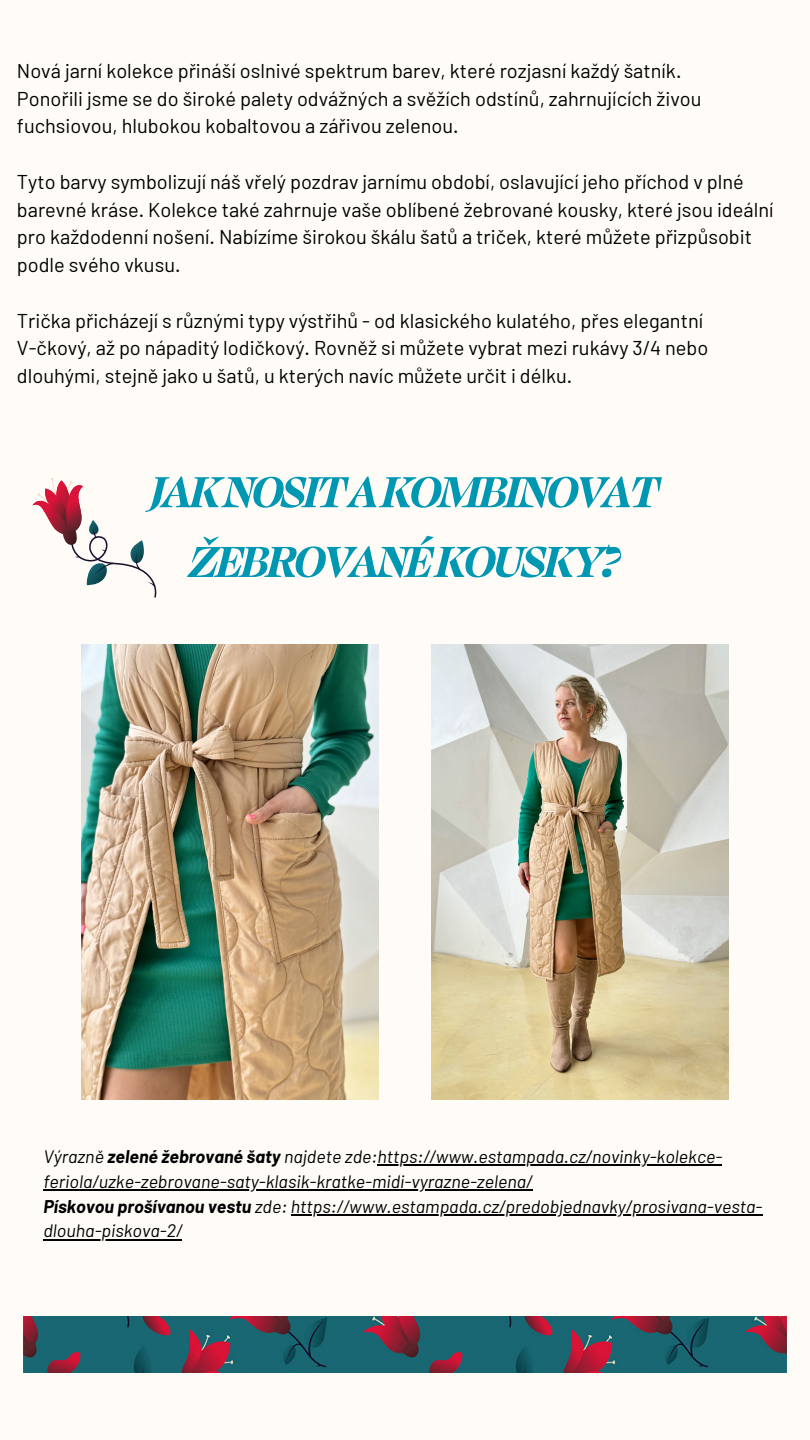
<style>
.page{position:relative;width:810px;height:1440px;background:#fffcf8}
.page>*{position:absolute;margin:0;border:0;box-sizing:border-box;transform-origin:0 0}
.t1{font:italic 700 50px "Swear Display";letter-spacing:-.05em;color:#0097b2}
.t2{font:20px/27.8px "Barlow";color:#000}
.t3{font:italic 18px/24.8px "Barlow";color:#000}
.s1{font-weight:700}
</style>
<div class="page">
<img style="left:81px;top:645px;width:298px;height:454px">
<img style="left:431px;top:645px;width:298px;height:454px">
<img style="left:23px;top:1317px;width:764px;height:56px">
<svg style="left:32px;top:478px;width:125px;height:120px"></svg>
<hr style="left:377px;top:1165px;width:345px;height:1px;background:#000">
<hr style="left:43px;top:1189px;width:490px;height:2px;background:#000">
<hr style="left:291px;top:1214px;width:472px;height:2px;background:#000">
<hr style="left:43px;top:1239px;width:139px;height:1px;background:#000">
<p class="t2" style="left:17px;top:56px;width:666px">Nová jarní kolekce přináší oslnivé spektrum barev, které rozjasní každý šatník.</p>
<p class="t2" style="left:17px;top:84px;width:686px">Ponořili jsme se do široké palety odvážných a svěžích odstínů, zahrnujících živou fuchsiovou, hlubokou kobaltovou a zářivou zelenou.</p>
<p class="t2" style="left:17px;top:167px;width:758px">Tyto barvy symbolizují náš vřelý pozdrav jarnímu období, oslavující jeho příchod v plné barevné kráse. Kolekce také zahrnuje vaše oblíbené žebrované kousky, které jsou ideální pro každodenní nošení. Nabízíme širokou škálu šatů a triček, které můžete přizpůsobit podle svého vkusu.</p>
<p class="t2" style="left:17px;top:306px;width:688px">Trička přicházejí s různými typy výstřihů - od klasického kulatého, přes elegantní</p>
<p class="t2" style="left:17px;top:333px;width:693px">V-čkový, až po nápaditý lodičkový. Rovněž si můžete vybrat mezi rukávy 3/4 nebo dlouhými, stejně jako u šatů, u kterých navíc můžete určit i délku.</p>
<p class="t1" style="left:150px;top:456px;width:511px">JAKNOSITAKOMBINOVAT</p>
<p class="t1" style="left:189px;top:526px;width:434px">ŽEBROVANÉKOUSKY?</p>
<p class="t3" style="left:43px;top:1143px;width:680px">Výrazně <span class="s1">zelené žebrované šaty</span> najdete zde:https://www.estampada.cz/novinky-kolekce&shy;feriola/uzke-zebrovane-saty-klasik-kratke-midi-vyrazne-zelena/</p>
<p class="t3" style="left:43px;top:1193px;width:721px"><span class="s1">Pískovou prošívanou vestu</span> zde: https://www.estampada.cz/predobjednavky/prosivana-vesta&shy;dlouha-piskova-2/</p>
</div>
